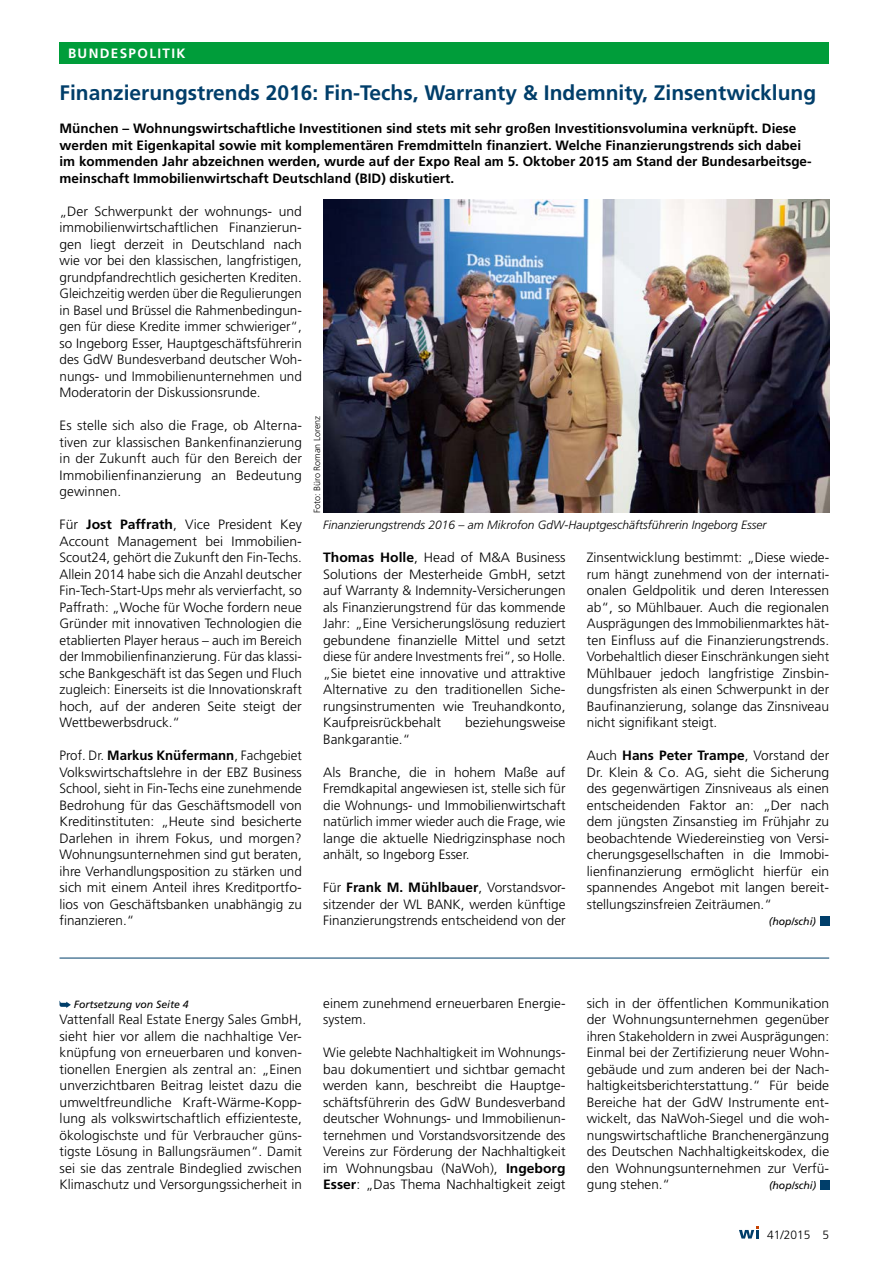
<style>
.page{position:relative;width:893px;height:1263px;background:#fff}
.page>*{position:absolute;margin:0;border:0;box-sizing:border-box;transform-origin:0 0}
.t1{font:700 21px "Frutiger";color:#003e6a}
.t2{font:300 13.5px/16.5px "Frutiger";color:#000;text-align:justify}
.t3{font:700 13.5px/16.5px "Frutiger";color:#000}
.t4{font:700 13.5px "Frutiger";letter-spacing:.1em;color:#fff}
.t5{font:italic 300 12px "Frutiger";color:#000}
.t6{font:300 12px "Frutiger";color:#000}
.t7{font:italic 10.5px "Frutiger";color:#000}
.t8{font:300 9px "Frutiger";color:#000}
.s1{font-weight:700}
</style>
<div class="page">
<div style="left:820px;top:1180px;width:9px;height:9px;background:#003e6a"></div>
<div style="left:60px;top:43px;width:769px;height:21px;background:#009d3a"></div>
<img style="left:323px;top:199px;width:506px;height:314px">
<svg style="left:60px;top:1001px;width:11px;height:7px"></svg>
<div style="left:820px;top:916px;width:9px;height:9px;background:#003e6a"></div>
<hr style="left:60px;top:958px;width:769px;height:1px;background:#003e6a">
<svg style="left:739px;top:1226px;width:20px;height:12px"></svg>
<p class="t4" style="left:68px;top:46px;width:119px">BUNDESPOLITIK</p>
<h1 class="t1" style="left:60px;top:81px;width:758px">Finanzierungstrends 2016: Fin-Techs, Warranty &amp; Indemnity, Zinsentwicklung</h1>
<p class="t3" style="left:60px;top:120px;width:753px">München – Wohnungswirtschaftliche Investitionen sind stets mit sehr großen Investitionsvolumina verknüpft. Diese werden mit Eigenkapital sowie mit komplementären Fremdmitteln finanziert. Welche Finanzierungstrends sich dabei im kommenden Jahr abzeichnen werden, wurde auf der Expo Real am 5. Oktober 2015 am Stand der Bundesarbeitsge&shy;meinschaft Immobilienwirtschaft Deutschland (BID) diskutiert.</p>
<p class="t2" style="left:60px;top:203px;width:244px">„Der Schwerpunkt der wohnungs- und immobilienwirtschaftlichen Finanzierun&shy;gen liegt derzeit in Deutschland nach wie vor bei den klassischen, langfristigen, grundpfandrechtlich gesicherten Krediten.<br>Gleichzeitig werden über die Regulierungen in Basel und Brüssel die Rahmenbedingun&shy;gen für diese Kredite immer schwieriger“, so Ingeborg Esser, Hauptgeschäftsführerin des GdW Bundesverband deutscher Woh&shy;nungs- und Immobilienunternehmen und Moderatorin der Diskussionsrunde.</p>
<p class="t2" style="left:60px;top:418px;width:244px">Es stelle sich also die Frage, ob Alterna&shy;tiven zur klassischen Bankenfinanzierung in der Zukunft auch für den Bereich der Immobilienfinanzierung an Bedeutung gewinnen.</p>
<p class="t2" style="left:60px;top:517px;width:244px">Für <span class="s1">Jost Paffrath</span>, Vice President Key Account Management bei Immobilien-Scout24, gehört die Zukunft den Fin-Techs.<br>Allein 2014 habe sich die Anzahl deutscher Fin-Tech-Start-Ups mehr als vervierfacht, so Paffrath: „Woche für Woche fordern neue Gründer mit innovativen Technologien die etablierten Player heraus – auch im Bereich der Immobilienfinanzierung. Für das klassi&shy;sche Bankgeschäft ist das Segen und Fluch zugleich: Einerseits ist die Innovationskraft hoch, auf der anderen Seite steigt der Wettbewerbsdruck.“</p>
<p class="t2" style="left:60px;top:748px;width:244px">Prof. Dr. <span class="s1">Markus Knüfermann</span>, Fachgebiet Volkswirtschaftslehre in der EBZ Business School, sieht in Fin-Techs eine zunehmende Bedrohung für das Geschäftsmodell von Kreditinstituten: „Heute sind besicherte Darlehen in ihrem Fokus, und morgen?<br>Wohnungsunternehmen sind gut beraten, ihre Verhandlungsposition zu stärken und sich mit einem Anteil ihres Kreditportfo&shy;lios von Geschäftsbanken unabhängig zu finanzieren.“</p>
<p class="t8" style="left:312px;top:513px;width:99px;rotate:-90deg">Foto: Büro Roman Lorenz</p>
<p class="t5" style="left:323px;top:518px;width:445px">Finanzierungstrends 2016 – am Mikrofon GdW-Hauptgeschäftsführerin Ingeborg Esser</p>
<p class="t2" style="left:323px;top:550px;width:244px"><span class="s1">Thomas Holle</span>, Head of M&amp;A Business Solutions der Mesterheide GmbH, setzt auf Warranty &amp; Indemnity-Versicherungen als Finanzierungstrend für das kommende Jahr: „Eine Versicherungslösung reduziert gebundene finanzielle Mittel und setzt diese für andere Investments frei“, so Holle. „Sie bietet eine innovative und attraktive Alternative zu den traditionellen Siche&shy;rungsinstrumenten wie Treuhandkonto, Kaufpreisrückbehalt</p>
<p class="t2" style="left:587px;top:550px;width:244px">Zinsentwicklung bestimmt: „Diese wiede&shy;rum hängt zunehmend von der internati&shy;onalen Geldpolitik und deren Interessen ab“, so Mühlbauer. Auch die regionalen Ausprägungen des Immobilienmarktes hät&shy;ten Einfluss auf die Finanzierungstrends.<br>Vorbehaltlich dieser Einschränkungen sieht Mühlbauer jedoch langfristige Zinsbin&shy;dungsfristen als einen Schwerpunkt in der Baufinanzierung, solange das Zinsniveau nicht signifikant steigt.</p>
<p class="t2" style="left:587px;top:748px;width:244px">Auch <span class="s1">Hans Peter Trampe</span>, Vorstand der Dr. Klein &amp; Co. AG, sieht die Sicherung des gegenwärtigen Zinsniveaus als einen entscheidenden Faktor an: „Der nach dem jüngsten Zinsanstieg im Frühjahr zu beobachtende Wiedereinstieg von Versi&shy;cherungsgesellschaften in die Immobi&shy;lienfinanzierung ermöglicht hierfür ein spannendes Angebot mit langen bereit&shy;stellungszinsfreien Zeiträumen.“</p>
<p class="t7" style="left:769px;top:916px;width:49px">(hop/schi)</p>
<p class="t2" style="left:465px;top:715px;width:102px">beziehungsweise</p>
<p class="t2" style="left:323px;top:731px;width:89px">Bankgarantie.“</p>
<p class="t2" style="left:323px;top:764px;width:244px">Als Branche, die in hohem Maße auf Fremdkapital angewiesen ist, stelle sich für die Wohnungs- und Immobilienwirtschaft natürlich immer wieder auch die Frage, wie lange die aktuelle Niedrigzinsphase noch anhält, so Ingeborg Esser.</p>
<p class="t2" style="left:323px;top:880px;width:244px">Für <span class="s1">Frank M. Mühlbauer</span>, Vorstandsvor&shy;sitzender der WL BANK, werden künftige Finanzierungstrends entscheidend von der</p>
<p class="t7" style="left:74px;top:998px;width:116px">Fortsetzung von Seite 4</p>
<p class="t2" style="left:60px;top:1012px;width:244px">Vattenfall Real Estate Energy Sales GmbH, sieht hier vor allem die nachhaltige Ver&shy;knüpfung von erneuerbaren und konven&shy;tionellen Energien als zentral an: „Einen unverzichtbaren Beitrag leistet dazu die umweltfreundliche Kraft-Wärme-Kopp&shy;lung als volkswirtschaftlich effizienteste, ökologischste und für Verbraucher güns&shy;tigste Lösung in Ballungsräumen“. Damit sei sie das zentrale Bindeglied zwischen Klimaschutz und Versorgungssicherheit in</p>
<p class="t2" style="left:323px;top:995px;width:244px">einem zunehmend erneuerbaren Energie&shy;system.</p>
<p class="t2" style="left:323px;top:1045px;width:244px">Wie gelebte Nachhaltigkeit im Wohnungs&shy;bau dokumentiert und sichtbar gemacht werden kann, beschreibt die Hauptge&shy;schäftsführerin des GdW Bundesverband deutscher Wohnungs- und Immobilienun&shy;ternehmen und Vorstandsvorsitzende des Vereins zur Förderung der Nachhaltigkeit im Wohnungsbau (NaWoh), <span class="s1">Ingeborg Esser</span>: „Das Thema Nachhaltigkeit zeigt</p>
<p class="t2" style="left:587px;top:995px;width:244px">sich in der öffentlichen Kommunikation der Wohnungsunternehmen gegenüber ihren Stakeholdern in zwei Ausprägungen:<br>Einmal bei der Zertifizierung neuer Wohn&shy;gebäude und zum anderen bei der Nach&shy;haltigkeitsberichterstattung.“ Für beide Bereiche hat der GdW Instrumente ent&shy;wickelt, das NaWoh-Siegel und die woh&shy;nungswirtschaftliche Branchenergänzung des Deutschen Nachhaltigkeitskodex, die den Wohnungsunternehmen zur Verfü&shy;gung stehen.“</p>
<p class="t7" style="left:769px;top:1180px;width:49px">(hop/schi)</p>
<p class="t6" style="left:767px;top:1227px;width:64px">41/2015 5</p>
</div>
